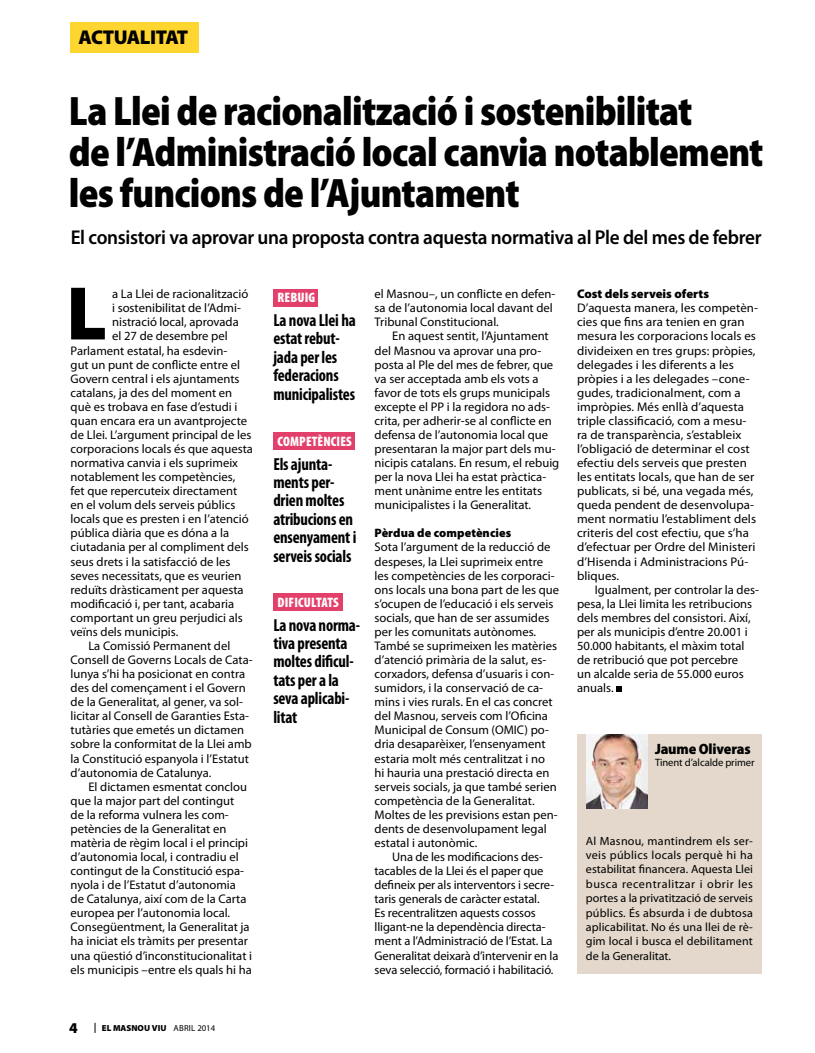
<style>
.page{position:relative;width:815px;height:1053px;background:#fff}
.page>*{position:absolute;margin:0;border:0;box-sizing:border-box;transform-origin:0 0}
.t1{font:900 76.62px "Myriad Pro";color:#000}
.t2{font:900 semi-condensed 41.25px/41.2px "Myriad Pro";letter-spacing:-.02em;color:#000;scale:.94 1}
.t3{font:600 20px "Myriad Pro";letter-spacing:-.015em;color:#000;scale:.96 1}
.t4{font:900 20px "Myriad Pro";letter-spacing:-.02em;color:#000}
.t5{font:700 condensed 17.5px/18.5px "Myriad Pro";letter-spacing:-.01em;color:#000;scale:.95 1}
.t6{font:900 semi-condensed 15px "Myriad Pro";letter-spacing:-.01em;color:#000}
.t7{font:900 15px "Myriad Pro";color:#000}
.t8{font:900 condensed 13.75px "Myriad Pro";letter-spacing:.01em;color:#fff}
.t9{font:12.5px/14px "Myriad Pro";color:#000}
.t10{font:900 12.5px "Myriad Pro";color:#000}
.t11{font:900 12.25px "Myriad Pro";letter-spacing:.005em;color:#000}
.t12{font:11.88px/14.4px "Myriad Pro";letter-spacing:.005em;color:#000;text-align:justify}
.t13{font:10.62px "Myriad Pro";letter-spacing:-.01em;color:#000}
.t14{font:900 8.75px "Myriad Pro";color:#000}
.s1{font-weight:400}
</style>
<div class="page">
<div style="left:274px;top:289px;width:44px;height:17px;background:#e33f6b"></div>
<div style="left:274px;top:432px;width:81px;height:18px;background:#e33f6b"></div>
<div style="left:274px;top:593px;width:69px;height:18px;background:#e33f6b"></div>
<svg style="left:616px;top:686px;width:6px;height:6px"></svg>
<div style="left:70px;top:22px;width:128px;height:31px;background:#ffd530"></div>
<div style="left:577px;top:733px;width:185px;height:240px;background:#e3d8cb"></div>
<img style="left:586px;top:734px;width:62px;height:74px">
<h3 class="t4" style="left:78px;top:24px;width:111px">ACTUALITAT</h3>
<h2 class="t2" style="left:69px;top:89px;width:740px">La Llei de racionalització i sostenibilitat<br>de l’Administració local canvia notablement les funcions de l’Ajuntament</h2>
<h3 class="t3" style="left:71px;top:224px;width:721px">El consistori va aprovar una proposta contra aquesta normativa al Ple del mes de febrer</h3>
<h1 class="t1" style="left:66px;top:262px;width:42px">L</h1>
<p class="t9" style="left:112px;top:287px;width:138px">a La Llei de racionalització</p>
<p class="t9" style="left:112px;top:301px;width:130px">i sostenibilitat de l’Admi-</p>
<p class="t9" style="left:112px;top:315px;width:128px">nistració local, aprovada</p>
<p class="t9" style="left:112px;top:329px;width:117px">el 27 de desembre pel</p>
<p class="t9" style="left:71px;top:343px;width:158px">Parlament estatal, ha esdevin-</p>
<p class="t9" style="left:71px;top:357px;width:171px">gut un punt de conflicte entre el</p>
<p class="t9" style="left:71px;top:371px;width:170px">Govern central i els ajuntaments</p>
<p class="t9" style="left:71px;top:385px;width:163px">catalans, ja des del moment en</p>
<p class="t9" style="left:71px;top:399px;width:168px">què es trobava en fase d’estudi i</p>
<p class="t9" style="left:71px;top:413px;width:178px">quan encara era un avantprojecte</p>
<p class="t9" style="left:71px;top:427px;width:182px">de Llei. L’argument principal de les</p>
<p class="t9" style="left:71px;top:441px;width:184px">corporacions locals és que aquesta</p>
<p class="t9" style="left:71px;top:455px;width:169px">normativa canvia i els suprimeix</p>
<p class="t9" style="left:71px;top:469px;width:166px">notablement les competències,</p>
<p class="t9" style="left:71px;top:484px;width:168px">fet que repercuteix directament</p>
<p class="t9" style="left:71px;top:498px;width:166px">en el volum dels serveis públics</p>
<p class="t9" style="left:71px;top:512px;width:180px">locals que es presten i en l’atenció</p>
<p class="t9" style="left:71px;top:526px;width:160px">pública diària que es dóna a la</p>
<p class="t9" style="left:71px;top:540px;width:180px">ciutadania per al compliment dels</p>
<p class="t9" style="left:71px;top:554px;width:161px">seus drets i la satisfacció de les</p>
<p class="t9" style="left:71px;top:568px;width:172px">seves necessitats, que es veurien</p>
<p class="t9" style="left:71px;top:582px;width:175px">reduïts dràsticament per aquesta</p>
<p class="t9" style="left:71px;top:596px;width:165px">modificació i, per tant, acabaria</p>
<p class="t9" style="left:71px;top:610px;width:174px">comportant un greu perjudici als</p>
<p class="t9" style="left:71px;top:624px;width:109px">veïns dels municipis.</p>
<p class="t9" style="left:88px;top:638px;width:143px">La Comissió Permanent del</p>
<p class="t9" style="left:71px;top:652px;width:184px">Consell de Governs Locals de Cata-</p>
<p class="t9" style="left:71px;top:666px;width:176px">lunya s’hi ha posicionat en contra</p>
<p class="t9" style="left:71px;top:680px;width:177px">des del començament i el Govern</p>
<p class="t9" style="left:71px;top:694px;width:172px">de la Generalitat, al gener, va sol·</p>
<p class="t9" style="left:71px;top:709px;width:180px">licitar al Consell de Garanties Esta-</p>
<p class="t9" style="left:71px;top:723px;width:175px">tutàries que emetés un dictamen</p>
<p class="t9" style="left:71px;top:737px;width:183px">sobre la conformitat de la Llei amb</p>
<p class="t9" style="left:71px;top:751px;width:180px">la Constitució espanyola i l’Estatut</p>
<p class="t9" style="left:71px;top:765px;width:142px">d’autonomia de Catalunya.</p>
<p class="t9" style="left:88px;top:779px;width:160px">El dictamen esmentat conclou</p>
<p class="t9" style="left:71px;top:793px;width:165px">que la major part del contingut</p>
<p class="t9" style="left:71px;top:807px;width:160px">de la reforma vulnera les com-</p>
<p class="t9" style="left:71px;top:821px;width:157px">petències de la Generalitat en</p>
<p class="t9" style="left:71px;top:835px;width:179px">matèria de règim local i el principi</p>
<p class="t9" style="left:71px;top:849px;width:170px">d’autonomia local, i contradiu el</p>
<p class="t9" style="left:71px;top:863px;width:175px">contingut de la Constitució espa-</p>
<p class="t9" style="left:71px;top:877px;width:167px">nyola i de l’Estatut d’autonomia</p>
<p class="t9" style="left:71px;top:891px;width:177px">de Catalunya, així com de la Carta</p>
<p class="t9" style="left:71px;top:905px;width:161px">europea per l’autonomia local.</p>
<p class="t9" style="left:71px;top:919px;width:181px">Consegüentment, la Generalitat ja</p>
<p class="t9" style="left:71px;top:934px;width:179px">ha iniciat els tràmits per presentar</p>
<p class="t9" style="left:71px;top:948px;width:183px">una qüestió d’inconstitucionalitat i</p>
<p class="t9" style="left:71px;top:962px;width:183px">els municipis –entre els quals hi ha</p>
<p class="t7" style="left:69px;top:1017px;width:10px">4</p>
<p class="t14" style="left:102px;top:1022px;width:115px">EL MASNOU VIU <span class="s1">ABRIL 2014</span></p>
<p class="t8" style="left:278px;top:289px;width:39px">REBUIG</p>
<h3 class="t5" style="left:273px;top:310px;width:88px">La nova Llei ha estat rebut&shy;jada per les federacions municipalistes</h3>
<p class="t8" style="left:278px;top:432px;width:76px">COMPETÈNCIES</p>
<h3 class="t5" style="left:273px;top:454px;width:89px">Els ajunta&shy;ments per&shy;drien moltes atribucions en ensenyament i serveis socials</h3>
<p class="t8" style="left:278px;top:593px;width:63px">DIFICULTATS</p>
<h3 class="t5" style="left:273px;top:615px;width:93px">La nova norma&shy;tiva presenta moltes dificul&shy;tats per a la seva aplicabi&shy;litat</h3>
<p class="t9" style="left:375px;top:287px;width:182px">el Masnou–, un conflicte en defen&shy;sa de l’autonomia local davant del<br>Tribunal Constitucional.</p>
<p class="t9" style="left:375px;top:329px;width:186px;text-indent:18px">En aquest sentit, l’Ajuntament del Masnou va aprovar una pro&shy;posta al Ple del mes de febrer, que va ser acceptada amb els vots a favor de tots els grups municipals excepte el PP i la regidora no ads&shy;crita, per adherir-se al conflicte en defensa de l’autonomia local que presentaran la major part dels mu&shy;nicipis catalans. En resum, el rebuig per la nova Llei ha estat pràctica&shy;ment unànime entre les entitats municipalistes i la Generalitat.</p>
<p class="t11" style="left:375px;top:525px;width:138px">Pèrdua de competències</p>
<p class="t9" style="left:375px;top:540px;width:186px">Sota l’argument de la reducció de despeses, la Llei suprimeix entre les competències de les corporaci&shy;ons locals una bona part de les que s’ocupen de l’educació i els serveis socials, que han de ser assumides per les comunitats autònomes.<br>També se suprimeixen les matèries d’atenció primària de la salut, es&shy;corxadors, defensa d’usuaris i con&shy;sumidors, i la conservació de ca&shy;mins i vies rurals. En el cas concret del Masnou, serveis com l’Oficina Municipal de Consum (OMIC) po&shy;dria desaparèixer, l’ensenyament estaria molt més centralitzat i no<br>hi hauria una prestació directa en serveis socials, ja que també serien competència de la Generalitat.<br>Moltes de les previsions estan pen&shy;dents de desenvolupament legal estatal i autonòmic.</p>
<p class="t9" style="left:375px;top:849px;width:185px;text-indent:18px">Una de les modificacions des&shy;tacables de la Llei és el paper que defineix per als interventors i secre&shy;taris generals de caràcter estatal.<br>Es recentralitzen aquests cossos lligant-ne la dependència directa&shy;ment a l’Administració de l’Estat. La Generalitat deixarà d’intervenir en la seva selecció, formació i habilitació.</p>
<p class="t10" style="left:577px;top:285px;width:133px">Cost dels serveis oferts</p>
<p class="t9" style="left:577px;top:301px;width:182px">D’aquesta manera, les competèn&shy;cies que fins ara tenien en gran mesura les corporacions locals es divideixen en tres grups: pròpies, delegades i les diferents a les pròpies i a les delegades –cone&shy;gudes, tradicionalment, com a impròpies. Més enllà d’aquesta triple classificació, com a mesu&shy;ra de transparència, s’estableix l’obligació de determinar el cost efectiu dels serveis que presten les entitats locals, que han de ser publicats, si bé, una vegada més, queda pendent de desenvolupa&shy;ment normatiu l’establiment dels criteris del cost efectiu, que s’ha d’efectuar per Ordre del Ministeri d’Hisenda i Administracions Pú&shy;bliques.</p>
<p class="t9" style="left:577px;top:582px;width:183px;text-indent:18px">Igualment, per controlar la des&shy;pesa, la Llei limita les retribucions dels membres del consistori. Així, per als municipis d’entre 20.001 i<br>50.000 habitants, el màxim total de retribució que pot percebre<br>un alcalde seria de 55.000 euros anuals.</p>
<p class="t6" style="left:655px;top:739px;width:97px">Jaume Oliveras</p>
<p class="t13" style="left:655px;top:756px;width:101px">Tinent d’alcalde primer</p>
<p class="t12" style="left:586px;top:833px;width:169px">Al Masnou, mantindrem els ser&shy;veis públics locals perquè hi ha estabilitat financera. Aquesta Llei busca recentralitzar i obrir les portes a la privatització de serveis públics. És absurda i de dubtosa aplicabilitat. No és una llei de rè&shy;gim local i busca el debilitament de la Generalitat.</p>
</div>
